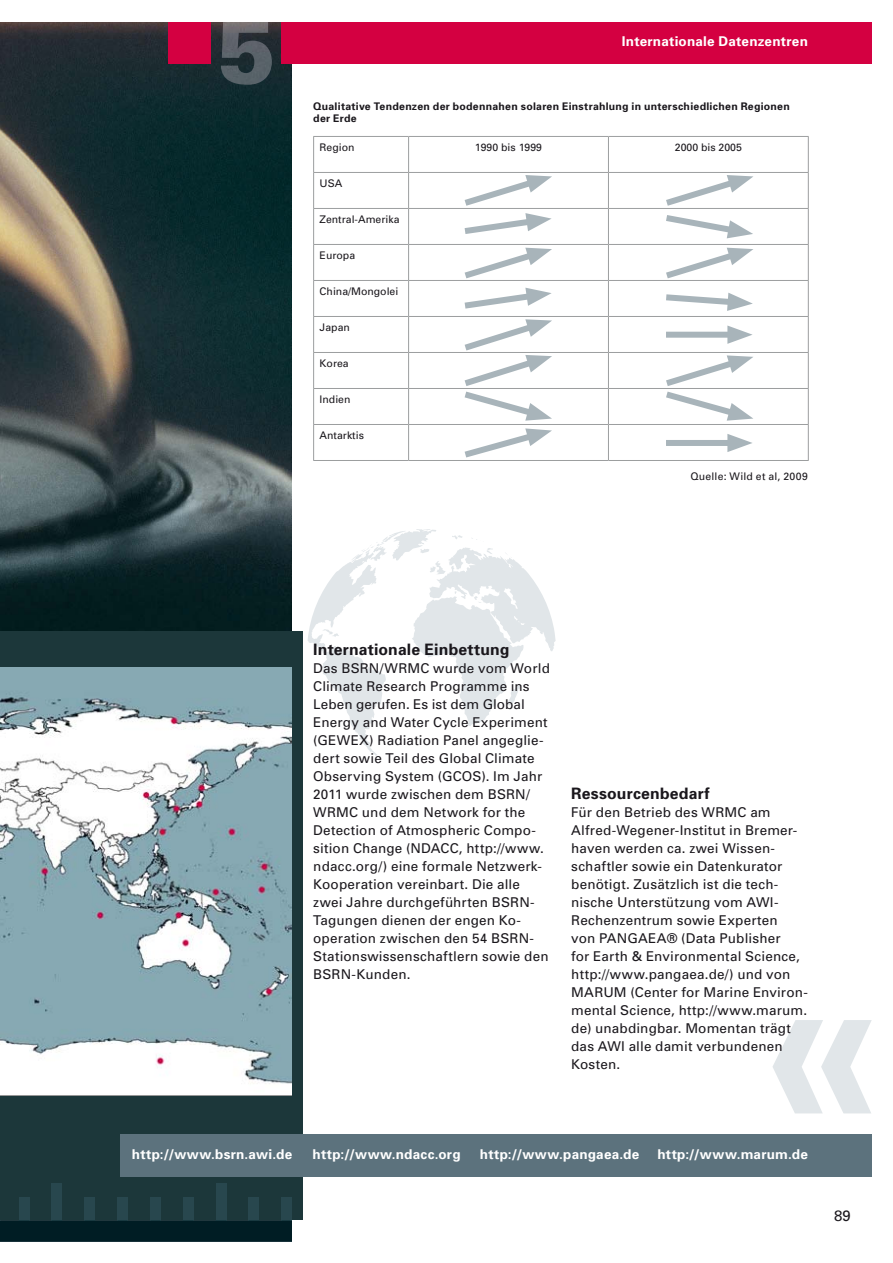
<style>
.page{position:relative;width:893px;height:1263px;background:#fff}
.page>*{position:absolute;margin:0;border:0;box-sizing:border-box;transform-origin:0 0}
.t1{font:700 15.75px "Univers";letter-spacing:.01em;color:#1a171c}
.t2{font:15px "Univers";color:#1a171c}
.t3{font:13.5px/18px "Univers";letter-spacing:.015em;color:#1a171c}
.t4{font:700 13.5px "Univers";letter-spacing:.02em;color:#fff}
.t5{font:10.5px "Univers";color:#1a171c}
.t6{font:700 10.5px/12.6px "Univers";letter-spacing:.025em;color:#1a171c}
.t7{font:10.5px "Univers";letter-spacing:.025em;color:#1a171c}
</style>
<div class="page">
<svg style="left:308px;top:529px;width:248px;height:227px"></svg>
<svg style="left:773px;top:1020px;width:99px;height:93px"></svg>
<img style="left:0;top:22px;width:292px;height:609px">
<div style="left:0;top:631px;width:303px;height:589px;background:#1c373a"></div>
<svg style="left:0;top:1220px;width:292px;height:22px;background:#021f26"></svg>
<img style="left:0;top:668px;width:292px;height:427px">
<div style="left:183px;top:1197px;width:10px;height:23px;background:#28474e"></div>
<div style="left:19px;top:1197px;width:10px;height:23px;background:#28474e"></div>
<div style="left:150px;top:1197px;width:11px;height:23px;background:#28474e"></div>
<div style="left:117px;top:1197px;width:11px;height:23px;background:#28474e"></div>
<div style="left:281px;top:1197px;width:11px;height:23px;background:#28474e"></div>
<div style="left:84px;top:1197px;width:11px;height:23px;background:#28474e"></div>
<div style="left:249px;top:1197px;width:10px;height:23px;background:#28474e"></div>
<div style="left:52px;top:1182px;width:10px;height:38px;background:#28474e"></div>
<div style="left:216px;top:1182px;width:10px;height:38px;background:#28474e"></div>
<hr style="left:313px;top:136px;width:96px;height:1px;background:#9c9e9f">
<hr style="left:313px;top:137px;width:1px;height:35px;background:#9c9e9f">
<hr style="left:409px;top:136px;width:199px;height:1px;background:#9c9e9f">
<hr style="left:408px;top:137px;width:1px;height:35px;background:#9c9e9f">
<hr style="left:608px;top:136px;width:201px;height:1px;background:#9c9e9f">
<hr style="left:608px;top:137px;width:1px;height:35px;background:#9c9e9f">
<hr style="left:808px;top:137px;width:1px;height:35px;background:#9c9e9f">
<hr style="left:313px;top:172px;width:96px;height:1px;background:#9c9e9f">
<hr style="left:313px;top:173px;width:1px;height:35px;background:#9c9e9f">
<hr style="left:409px;top:172px;width:199px;height:1px;background:#9c9e9f">
<hr style="left:408px;top:173px;width:1px;height:35px;background:#9c9e9f">
<hr style="left:608px;top:172px;width:201px;height:1px;background:#9c9e9f">
<hr style="left:608px;top:173px;width:1px;height:35px;background:#9c9e9f">
<hr style="left:808px;top:173px;width:1px;height:35px;background:#9c9e9f">
<hr style="left:313px;top:208px;width:96px;height:1px;background:#9c9e9f">
<hr style="left:313px;top:209px;width:1px;height:35px;background:#9c9e9f">
<hr style="left:409px;top:208px;width:199px;height:1px;background:#9c9e9f">
<hr style="left:408px;top:209px;width:1px;height:35px;background:#9c9e9f">
<hr style="left:608px;top:208px;width:201px;height:1px;background:#9c9e9f">
<hr style="left:608px;top:209px;width:1px;height:35px;background:#9c9e9f">
<hr style="left:808px;top:209px;width:1px;height:35px;background:#9c9e9f">
<hr style="left:313px;top:244px;width:96px;height:1px;background:#9c9e9f">
<hr style="left:313px;top:245px;width:1px;height:35px;background:#9c9e9f">
<hr style="left:409px;top:244px;width:199px;height:1px;background:#9c9e9f">
<hr style="left:408px;top:245px;width:1px;height:35px;background:#9c9e9f">
<hr style="left:608px;top:244px;width:201px;height:1px;background:#9c9e9f">
<hr style="left:608px;top:245px;width:1px;height:35px;background:#9c9e9f">
<hr style="left:808px;top:245px;width:1px;height:35px;background:#9c9e9f">
<hr style="left:313px;top:280px;width:96px;height:1px;background:#9c9e9f">
<hr style="left:313px;top:281px;width:1px;height:35px;background:#9c9e9f">
<hr style="left:409px;top:280px;width:199px;height:1px;background:#9c9e9f">
<hr style="left:408px;top:281px;width:1px;height:35px;background:#9c9e9f">
<hr style="left:608px;top:280px;width:201px;height:1px;background:#9c9e9f">
<hr style="left:608px;top:281px;width:1px;height:35px;background:#9c9e9f">
<hr style="left:808px;top:281px;width:1px;height:35px;background:#9c9e9f">
<hr style="left:313px;top:316px;width:96px;height:1px;background:#9c9e9f">
<hr style="left:313px;top:317px;width:1px;height:35px;background:#9c9e9f">
<hr style="left:409px;top:316px;width:199px;height:1px;background:#9c9e9f">
<hr style="left:408px;top:317px;width:1px;height:35px;background:#9c9e9f">
<hr style="left:608px;top:316px;width:201px;height:1px;background:#9c9e9f">
<hr style="left:608px;top:317px;width:1px;height:35px;background:#9c9e9f">
<hr style="left:808px;top:317px;width:1px;height:35px;background:#9c9e9f">
<hr style="left:313px;top:352px;width:96px;height:1px;background:#9c9e9f">
<hr style="left:313px;top:353px;width:1px;height:35px;background:#9c9e9f">
<hr style="left:409px;top:352px;width:199px;height:1px;background:#9c9e9f">
<hr style="left:408px;top:353px;width:1px;height:35px;background:#9c9e9f">
<hr style="left:608px;top:352px;width:201px;height:1px;background:#9c9e9f">
<hr style="left:608px;top:353px;width:1px;height:35px;background:#9c9e9f">
<hr style="left:808px;top:353px;width:1px;height:35px;background:#9c9e9f">
<hr style="left:313px;top:388px;width:96px;height:1px;background:#9c9e9f">
<hr style="left:313px;top:389px;width:1px;height:35px;background:#9c9e9f">
<hr style="left:409px;top:388px;width:199px;height:1px;background:#9c9e9f">
<hr style="left:408px;top:389px;width:1px;height:35px;background:#9c9e9f">
<hr style="left:608px;top:388px;width:201px;height:1px;background:#9c9e9f">
<hr style="left:608px;top:389px;width:1px;height:35px;background:#9c9e9f">
<hr style="left:808px;top:389px;width:1px;height:35px;background:#9c9e9f">
<hr style="left:313px;top:424px;width:96px;height:1px;background:#9c9e9f">
<hr style="left:313px;top:425px;width:1px;height:35px;background:#9c9e9f">
<hr style="left:409px;top:424px;width:199px;height:1px;background:#9c9e9f">
<hr style="left:408px;top:425px;width:1px;height:35px;background:#9c9e9f">
<hr style="left:608px;top:424px;width:201px;height:1px;background:#9c9e9f">
<hr style="left:608px;top:425px;width:1px;height:35px;background:#9c9e9f">
<hr style="left:808px;top:425px;width:1px;height:35px;background:#9c9e9f">
<hr style="left:313px;top:460px;width:96px;height:1px;background:#9c9e9f">
<hr style="left:409px;top:460px;width:199px;height:1px;background:#9c9e9f">
<hr style="left:608px;top:460px;width:201px;height:1px;background:#9c9e9f">
<svg style="left:666px;top:247px;width:87px;height:32px"></svg>
<svg style="left:464px;top:175px;width:88px;height:59px"></svg>
<svg style="left:666px;top:175px;width:87px;height:63px"></svg>
<div style="left:666px;top:332px;width:72px;height:6px;background:#a8b4ba"></div>
<svg style="left:727px;top:325px;width:26px;height:19px"></svg>
<svg style="left:666px;top:355px;width:87px;height:66px"></svg>
<div style="left:666px;top:440px;width:72px;height:6px;background:#a8b4ba"></div>
<svg style="left:727px;top:434px;width:25px;height:18px"></svg>
<svg style="left:464px;top:247px;width:88px;height:211px"></svg>
<svg style="left:666px;top:292px;width:87px;height:19px"></svg>
<div style="left:120px;top:1135px;width:752px;height:42px;background:#5c727d"></div>
<div style="left:281px;top:21px;width:591px;height:43px;background:#d40041"></div>
<div style="left:168px;top:21px;width:42px;height:43px;background:#d40041"></div>
<img style="left:221px;top:22px;width:51px;height:63px">
<p class="t4" style="left:622px;top:33px;width:188px">Internationale Datenzentren</p>
<p class="t6" style="left:313px;top:99px;width:478px">Qualitative Tendenzen der bodennahen solaren Einstrahlung in unterschiedlichen Regionen der Erde</p>
<p class="t5" style="left:320px;top:141px;width:37px">Region</p>
<p class="t5" style="left:475px;top:141px;width:69px">1990 bis 1999</p>
<p class="t5" style="left:675px;top:141px;width:69px">2000 bis 2005</p>
<p class="t5" style="left:320px;top:177px;width:24px">USA</p>
<p class="t5" style="left:320px;top:213px;width:81px">Zentral-Amerika</p>
<p class="t5" style="left:320px;top:249px;width:37px">Europa</p>
<p class="t5" style="left:320px;top:285px;width:80px">China/Mongolei</p>
<p class="t5" style="left:320px;top:321px;width:32px">Japan</p>
<p class="t5" style="left:320px;top:357px;width:31px">Korea</p>
<p class="t5" style="left:320px;top:393px;width:32px">Indien</p>
<p class="t5" style="left:320px;top:429px;width:46px">Antarktis</p>
<p class="t7" style="left:690px;top:469px;width:119px">Quelle: Wild et al, 2009</p>
<p class="t1" style="left:313px;top:639px;width:198px">Internationale Einbettung</p>
<p class="t3" style="left:313px;top:659px;width:238px">Das BSRN/WRMC wurde vom World<br>Climate Research Programme ins<br>Leben gerufen. Es ist dem Global<br>Energy and Water Cycle Experiment (GEWEX) Radiation Panel angeglie&shy;dert sowie Teil des Global Climate<br>Observing System (GCOS). Im Jahr<br>2011 wurde zwischen dem BSRN/<br>WRMC und dem Network for the<br>Detection of Atmospheric Compo&shy;sition Change (NDACC, http://www. ndacc.org/) eine formale Netzwerk-<br>Kooperation vereinbart. Die alle zwei Jahre durchgeführten BSRN-<br>Tagungen dienen der engen Ko&shy;operation zwischen den 54 BSRN-<br>Stationswissenschaftlern sowie den<br>BSRN-Kunden.</p>
<p class="t1" style="left:571px;top:783px;width:140px">Ressourcenbedarf</p>
<p class="t3" style="left:571px;top:803px;width:238px">Für den Betrieb des WRMC am<br>Alfred-Wegener-Institut in Bremer&shy;haven werden ca. zwei Wissen&shy;schaftler sowie ein Datenkurator benötigt. Zusätzlich ist die tech&shy;nische Unterstützung vom AWI-<br>Rechenzentrum sowie Experten<br>von PANGAEA® (Data Publisher<br>for Earth &amp; Environmental Science, http://www.pangaea.de/) und von<br>MARUM (Center for Marine Environ&shy;mental Science, http://www.marum. de) unabdingbar. Momentan trägt das AWI alle damit verbundenen<br>Kosten.</p>
<p class="t4" style="left:132px;top:1146px;width:162px">http://www.bsrn.awi.de</p>
<p class="t4" style="left:313px;top:1146px;width:150px">http://www.ndacc.org</p>
<p class="t4" style="left:480px;top:1146px;width:161px">http://www.pangaea.de</p>
<p class="t4" style="left:657px;top:1146px;width:152px">http://www.marum.de</p>
<p class="t2" style="left:834px;top:1206px;width:18px">89</p>
</div>
